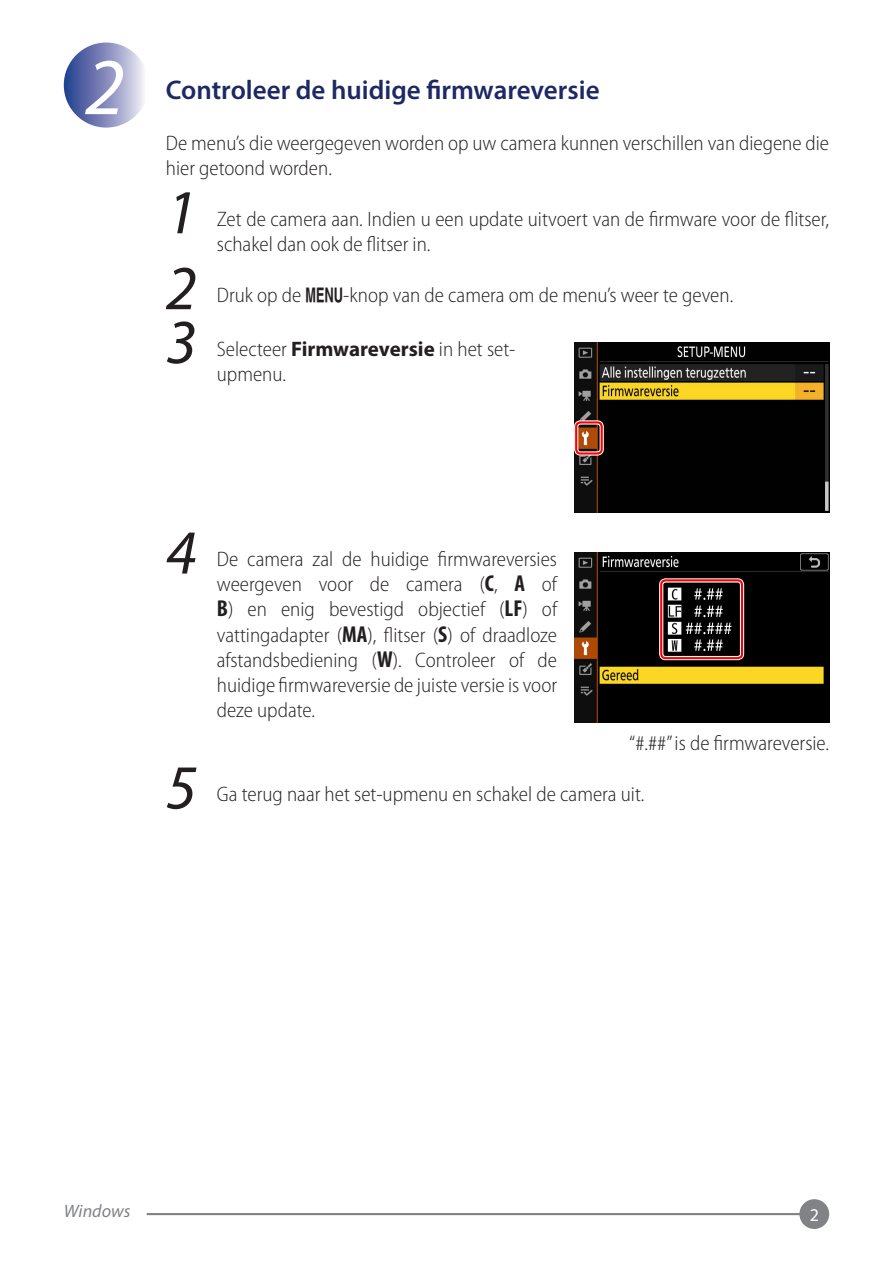
<style>
.page{position:relative;width:893px;height:1263px;background:#fff}
.page>*{position:absolute;margin:0;border:0;box-sizing:border-box;transform-origin:0 0}
.t1{font:italic 81px "Myriad Pro";color:#fff}
.t2{font:italic 63px "Myriad Pro";color:#231f20}
.t3{font:600 27px "Myriad Pro";color:#1e2864}
.t4{font:300 semi-condensed 21px/25.2px "Myriad Pro";color:#231f20}
.t5{font:italic 18px "Myriad Pro";color:#808285}
.t6{font:18px "Myriad Pro";color:#fff}
.s1{font-family:"Z16 ba ICN1";font-weight:400;font-stretch:normal}
.s2{font-weight:700;font-stretch:normal}
.s3{font-weight:700;font-stretch:condensed;font-size:23.1px}
</style>
<div class="page">
<hr style="left:147px;top:1213px;width:667px;height:2px;background:#808285">
<div style="left:799px;top:1199px;width:30px;height:30px;background:#808285;border-radius:50%"></div>
<div style="left:64px;top:43px;width:85px;height:85px;background:linear-gradient(to right,#1d368a,#f9f2f9);border-radius:43px"></div>
<img style="left:574px;top:342px;width:255px;height:170px">
<div style="left:574px;top:420px;width:30px;height:36px;border:4px solid #fff;border-radius:4px"></div>
<div style="left:575px;top:421px;width:28px;height:34px;border:2px solid #f00;border-radius:4px"></div>
<img style="left:574px;top:553px;width:255px;height:170px">
<div style="left:659px;top:578px;width:85px;height:82px;border:4px solid #fff;border-radius:4px"></div>
<div style="left:660px;top:579px;width:83px;height:80px;border:2px solid #f00;border-radius:4px"></div>
<h1 class="t1" style="left:85px;top:37px;width:41px">2</h1>
<p class="t3" style="left:166px;top:73px;width:435px">Controleer de huidige firmwareversie</p>
<p class="t4" style="left:166px;top:131px;width:665px">De menu’s die weergegeven worden op uw camera kunnen verschillen van diegene die hier getoond worden.</p>
<h2 class="t2" style="left:166px;top:173px;width:32px">1</h2>
<p class="t4" style="left:217px;top:207px;width:614px">Zet de camera aan. Indien u een update uitvoert van de firmware voor de flitser, schakel dan ook de flitser in.</p>
<h2 class="t2" style="left:166px;top:249px;width:32px">2</h2>
<h2 class="t2" style="left:166px;top:303px;width:32px">3</h2>
<p class="t4" style="left:217px;top:283px;width:518px">Druk op de <span class="s1">G</span>-knop van de camera om de menu’s weer te geven.</p>
<p class="t4" style="left:217px;top:336px;width:300px">Selecteer <span class="s2">Firmwareversie</span> in het set&shy;upmenu.</p>
<h2 class="t2" style="left:166px;top:513px;width:32px">4</h2>
<h2 class="t2" style="left:166px;top:748px;width:32px">5</h2>
<p class="t4" style="left:217px;top:547px;width:342px;text-align:justify">De camera zal de huidige firmwareversies weergeven voor de camera (<span class="s3">C</span>, <span class="s3">A</span> of <span class="s3">B</span>) en enig bevestigd objectief (<span class="s3">LF</span>) of vattingadapter (<span class="s3">MA</span>), flitser (<span class="s3">S</span>) of draadloze afstandsbediening (<span class="s3">W</span>). Controleer of de huidige firmwareversie de juiste versie is voor deze update.</p>
<p class="t4" style="left:629px;top:731px;width:201px">“#.##” is de firmwareversie.</p>
<p class="t4" style="left:217px;top:782px;width:429px">Ga terug naar het set-upmenu en schakel de camera uit.</p>
<p class="t5" style="left:64px;top:1200px;width:68px">Windows</p>
<p class="t6" style="left:810px;top:1204px;width:11px">2</p>
</div>
